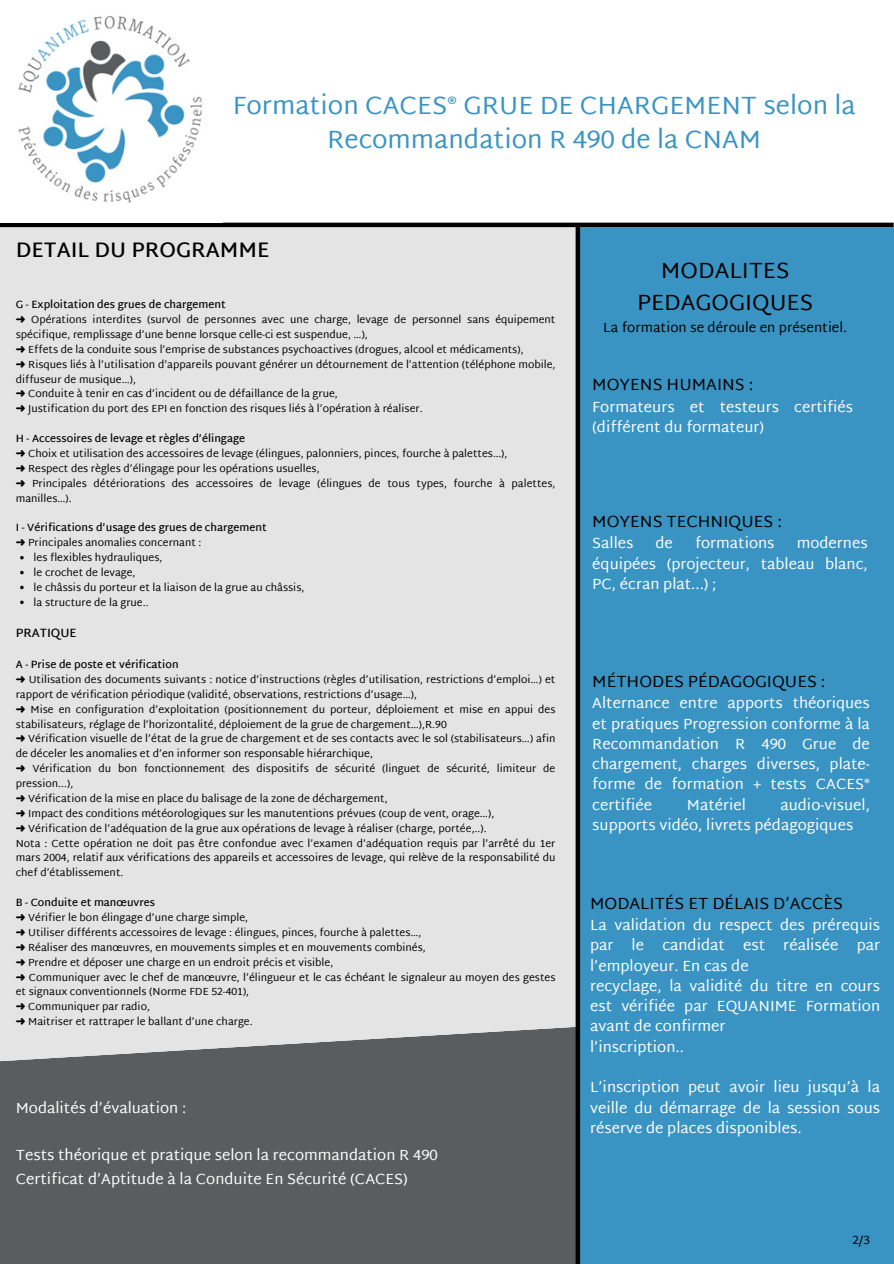
<style>
.page{position:relative;width:894px;height:1264px;background:#fff}
.page>*{position:absolute;margin:0;border:0;box-sizing:border-box;transform-origin:0 0}
.t1{font:25.5px/34.8px "Martel Sans";color:#3a94c3;text-align:center}
.t2{font:22.5px/31.5px "Martel Sans";color:#000;text-align:center}
.t3{font:600 21px "Martel Sans";color:#000}
.t4{font:16.5px "Martel Sans";color:#000}
.t5{font:15px/20.2px "Martel Sans";color:#fff}
.t6{font:13.5px "Martel Sans";color:#000}
.t7{font:600 12px "Martel Sans";color:#000}
.t8{font:12px "Martel Sans";color:#000}
.t9{font:10.5px/14.9px "Martel Sans";color:#000}
.t10{font:600 10.5px "Martel Sans";color:#000}
.s1{font-family:"Free Serif"}
</style>
<div class="page">
<div style="left:0;top:227px;width:575px;height:1035px;background:#e4e4e4"></div>
<svg style="left:0;top:1027px;width:575px;height:236px;background:#656566"></svg>
<hr style="left:0;top:223px;width:893px;height:4px;background:#000">
<img style="left:18px;top:16px;width:184px;height:187px">
<div style="left:577px;top:227px;width:315px;height:1036px;background:#3a94c3"></div>
<div style="left:575px;top:225px;width:5px;height:1038px;background:#000"></div>
<svg style="left:20px;top:556px;width:4px;height:3px"></svg>
<svg style="left:20px;top:571px;width:4px;height:3px"></svg>
<svg style="left:20px;top:585px;width:4px;height:4px"></svg>
<svg style="left:20px;top:600px;width:4px;height:4px"></svg>
<h2 class="t1" style="left:233px;top:87px;width:624px">Formation CACES® GRUE DE CHARGEMENT selon la<br>Recommandation R 490 de la CNAM</h2>
<p class="t3" style="left:16px;top:238px;width:255px">DETAIL DU PROGRAMME</p>
<p class="t10" style="left:16px;top:298px;width:211px">G - Exploitation des grues de chargement</p>
<p class="t9" style="left:16px;top:312px;width:541px"><span class="s1">➜</span> Opérations interdites (survol de personnes avec une charge, levage de personnel sans équipement spécifique, remplissage d’une benne lorsque celle-ci est suspendue, …),</p>
<p class="t9" style="left:16px;top:342px;width:509px"><span class="s1">➜</span> Effets de la conduite sous l’emprise de substances psychoactives (drogues, alcool et médicaments),</p>
<p class="t9" style="left:16px;top:357px;width:541px"><span class="s1">➜</span> Risques liés à l’utilisation d’appareils pouvant générer un détournement de l’attention (téléphone mobile, diffuseur de musique…),</p>
<p class="t9" style="left:16px;top:386px;width:323px"><span class="s1">➜</span> Conduite à tenir en cas d’incident ou de défaillance de la grue,</p>
<p class="t9" style="left:16px;top:401px;width:408px"><span class="s1">➜</span> Justification du port des EPI en fonction des risques liés à l’opération à réaliser.</p>
<p class="t10" style="left:16px;top:432px;width:231px">H - Accessoires de levage et règles d’élingage</p>
<p class="t9" style="left:16px;top:446px;width:493px"><span class="s1">➜</span> Choix et utilisation des accessoires de levage (élingues, palonniers, pinces, fourche à palettes…),</p>
<p class="t9" style="left:16px;top:461px;width:305px"><span class="s1">➜</span> Respect des règles d’élingage pour les opérations usuelles,</p>
<p class="t9" style="left:16px;top:476px;width:541px"><span class="s1">➜</span> Principales détériorations des accessoires de levage (élingues de tous types, fourche à palettes, manilles…).</p>
<p class="t10" style="left:16px;top:521px;width:252px">I - Vérifications d’usage des grues de chargement</p>
<p class="t9" style="left:16px;top:535px;width:187px"><span class="s1">➜</span> Principales anomalies concernant :</p>
<h4 class="t9" style="left:34px;top:550px;width:130px">les flexibles hydrauliques,</h4>
<p class="t9" style="left:34px;top:565px;width:103px">le crochet de levage,</p>
<p class="t9" style="left:34px;top:580px;width:272px">le châssis du porteur et la liaison de la grue au châssis,</p>
<p class="t9" style="left:34px;top:595px;width:116px">la structure de la grue..</p>
<p class="t7" style="left:16px;top:626px;width:62px">PRATIQUE</p>
<p class="t10" style="left:16px;top:658px;width:164px">A - Prise de poste et vérification</p>
<p class="t9" style="left:16px;top:672px;width:541px"><span class="s1">➜</span> Utilisation des documents suivants : notice d’instructions (règles d’utilisation, restrictions d’emploi…) et rapport de vérification périodique (validité, observations, restrictions d’usage…),</p>
<p class="t9" style="left:16px;top:701px;width:541px"><span class="s1">➜</span> Mise en configuration d’exploitation (positionnement du porteur, déploiement et mise en appui des stabilisateurs, réglage de l’horizontalité, déploiement de la grue de chargement…),R.90</p>
<p class="t9" style="left:16px;top:731px;width:541px"><span class="s1">➜</span> Vérification visuelle de l’état de la grue de chargement et de ses contacts avec le sol (stabilisateurs…) afin de déceler les anomalies et d’en informer son responsable hiérarchique,</p>
<p class="t9" style="left:16px;top:761px;width:541px"><span class="s1">➜</span> Vérification du bon fonctionnement des dispositifs de sécurité (linguet de sécurité, limiteur de pression...),</p>
<p class="t9" style="left:16px;top:791px;width:373px"><span class="s1">➜</span> Vérification de la mise en place du balisage de la zone de déchargement,</p>
<p class="t9" style="left:16px;top:805px;width:480px"><span class="s1">➜</span> Impact des conditions météorologiques sur les manutentions prévues (coup de vent, orage…),</p>
<p class="t9" style="left:16px;top:820px;width:472px"><span class="s1">➜</span> Vérification de l’adéquation de la grue aux opérations de levage à réaliser (charge, portée,..).</p>
<p class="t9" style="left:16px;top:835px;width:541px;text-align:justify">Nota : Cette opération ne doit pas être confondue avec l’examen d’adéquation requis par l’arrêté du 1er mars 2004, relatif aux vérifications des appareils et accessoires de levage, qui relève de la responsabilité du chef d’établissement.</p>
<p class="t10" style="left:16px;top:896px;width:141px">B - Conduite et manœuvres</p>
<p class="t9" style="left:16px;top:910px;width:234px"><span class="s1">➜</span> Vérifier le bon élingage d’une charge simple,</p>
<p class="t9" style="left:16px;top:924px;width:407px"><span class="s1">➜</span> Utiliser différents accessoires de levage : élingues, pinces, fourche à palettes…,</p>
<p class="t9" style="left:16px;top:939px;width:411px"><span class="s1">➜</span> Réaliser des manœuvres, en mouvements simples et en mouvements combinés,</p>
<h3 class="t9" style="left:16px;top:954px;width:319px"><span class="s1">➜</span> Prendre et déposer une charge en un endroit précis et visible,</h3>
<h3 class="t9" style="left:16px;top:969px;width:541px"><span class="s1">➜</span> Communiquer avec le chef de manœuvre, l’élingueur et le cas échéant le signaleur au moyen des gestes et signaux conventionnels (Norme FDE 52-401),</h3>
<h3 class="t9" style="left:16px;top:999px;width:136px"><span class="s1">➜</span> Communiquer par radio,</h3>
<h5 class="t9" style="left:16px;top:1014px;width:238px"><span class="s1">➜</span> Maitriser et rattraper le ballant d’une charge.</h5>
<p class="t5" style="left:16px;top:1097px;width:172px">Modalités d’évaluation :</p>
<p class="t5" style="left:16px;top:1143px;width:423px;line-height:23.7px">Tests théorique et pratique selon la recommandation R 490<br>Certificat d’Aptitude à la Conduite En Sécurité (CACES)</p>
<h1 class="t2" style="left:637px;top:255px;width:177px">MODALITES<br>PEDAGOGIQUES</h1>
<h1 class="t6" style="left:603px;top:320px;width:245px">La formation se déroule en présentiel.</h1>
<h3 class="t4" style="left:592px;top:375px;width:163px">MOYENS HUMAINS :</h3>
<h3 class="t5" style="left:592px;top:396px;width:262px">Formateurs et testeurs certifiés (différent du formateur)</h3>
<h3 class="t4" style="left:592px;top:511px;width:191px">MOYENS TECHNIQUES :</h3>
<h3 class="t5" style="left:592px;top:533px;width:43px">Salles</h3>
<h3 class="t5" style="left:655px;top:533px;width:19px">de</h3>
<h3 class="t5" style="left:694px;top:533px;width:81px">formations</h3>
<h3 class="t5" style="left:592px;top:533px;width:277px;text-align:justify;text-indent:204px">modernes équipées (projecteur, tableau blanc, PC, écran plat...) ;</h3>
<h3 class="t4" style="left:592px;top:671px;width:235px">MÉTHODES PÉDAGOGIQUES :</h3>
<h3 class="t5" style="left:592px;top:693px;width:279px;text-align:justify">Alternance entre apports théoriques et pratiques Progression conforme à la Recommandation R 490 Grue de chargement, charges diverses, plate&shy;forme de formation + tests CACES® certifiée</h3>
<h3 class="t5" style="left:686px;top:794px;width:61px">Matériel</h3>
<h3 class="t5" style="left:592px;top:794px;width:279px;text-indent:188px">audio-visuel, supports vidéo, livrets pédagogiques</h3>
<h3 class="t4" style="left:590px;top:893px;width:254px">MODALITÉS ET DÉLAIS D’ACCÈS</h3>
<h3 class="t5" style="left:590px;top:914px;width:291px">La validation du respect des prérequis par le candidat est réalisée par l’employeur. En cas de<br>recyclage, la validité du titre en cours est vérifiée par EQUANIME Formation avant de confirmer<br>l’inscription..</h3>
<h3 class="t5" style="left:590px;top:1076px;width:291px;text-align:justify">L’inscription peut avoir lieu jusqu’à la veille du démarrage de la session sous réserve de places disponibles.</h3>
<p class="t8" style="left:852px;top:1232px;width:19px">2/3</p>
</div>
